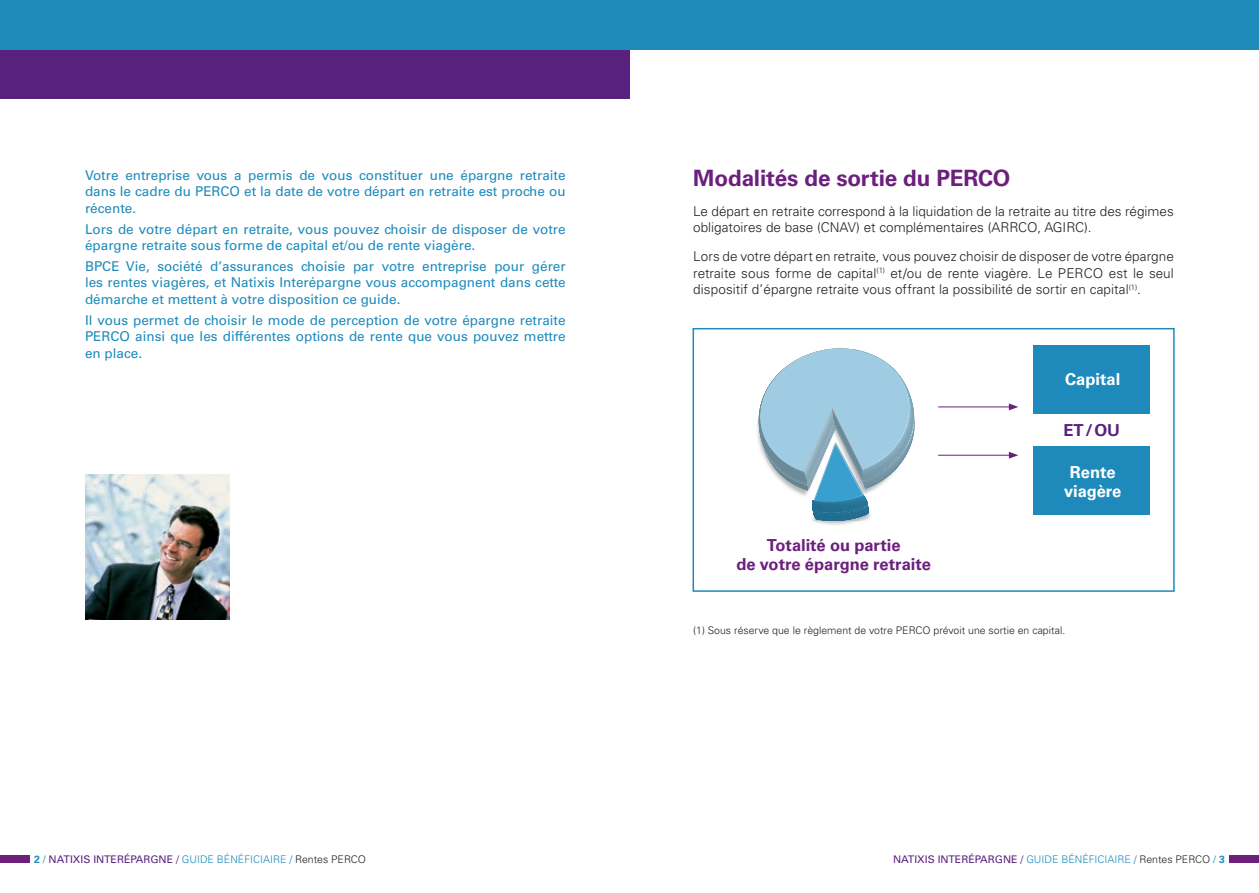
<style>
.page{position:relative;width:1259px;height:893px;background:#fff}
.page>*{position:absolute;margin:0;border:0;box-sizing:border-box;transform-origin:0 0}
.t1{font:700 22.5px "Univers LT Std";letter-spacing:-.005em;color:#6c1f7d}
.t2{font:700 16.5px "Univers LT Std";color:#6c1f7d}
.t3{font:700 16.5px/19.5px "Univers LT Std";color:#fff;text-align:center}
.t4{font:700 16.5px "Univers LT Std";color:#59217e}
.t5{font:13.5px/16.5px "Univers LT Std";color:#1d8abb;text-align:justify}
.t6{font:300 13.5px/16.5px "Univers LT Std";color:#231f20}
.t7{font:10.5px "Univers LT Std";color:#59217e}
.t8{font:300 10.5px "Univers LT Std";color:#231f20}
.s1{font-weight:700;color:#1d8abb}
.s2{color:#1d8abb}
.s3{font-weight:300}
.s4{font-weight:300;color:#1d8abb}
.s5{font-weight:300;color:#231f20}
</style>
<div class="page">
<img style="left:85px;top:475px;width:145px;height:144px">
<div style="left:692px;top:328px;width:482px;height:264px;background:#fff;border:2px solid #1d8abb"></div>
<svg style="left:757px;top:348px;width:158px;height:173px"></svg>
<div style="left:0;top:855px;width:30px;height:8px;background:#6c1f7d"></div>
<div style="left:1229px;top:855px;width:30px;height:8px;background:#6c1f7d"></div>
<div style="left:0;top:50px;width:629px;height:49px;background:#59217e"></div>
<div style="left:0;top:0;width:629px;height:50px;background:#1d8abb"></div>
<div style="left:629px;top:0;width:630px;height:50px;background:#1d8abb"></div>
<div style="left:1033px;top:345px;width:116px;height:68px;background:#1d8abb"></div>
<div style="left:1033px;top:447px;width:116px;height:68px;background:#1d8abb"></div>
<hr style="left:938px;top:407px;width:73px;height:1px;background:#6c1f7d">
<svg style="left:1009px;top:403px;width:9px;height:7px"></svg>
<hr style="left:938px;top:455px;width:73px;height:1px;background:#6c1f7d">
<svg style="left:1009px;top:452px;width:9px;height:7px"></svg>
<p class="t5" style="left:85px;top:167px;width:482px">Votre entreprise vous a permis de vous constituer une épargne retraite dans le cadre du PERCO et la date de votre départ en retraite est proche ou récente.</p>
<p class="t5" style="left:85px;top:221px;width:482px">Lors de votre départ en retraite, vous pouvez choisir de disposer de votre épargne retraite sous forme de capital et/ou de rente viagère.</p>
<p class="t5" style="left:85px;top:258px;width:482px">BPCE Vie, société d’assurances choisie par votre entreprise pour gérer les rentes viagères, et Natixis Interépargne vous accompagnent dans cette démarche et mettent à votre disposition ce guide.</p>
<p class="t5" style="left:85px;top:312px;width:482px">Il vous permet de choisir le mode de perception de votre épargne retraite PERCO ainsi que les différentes options de rente que vous pouvez mettre en place.</p>
<p class="t1" style="left:693px;top:165px;width:319px">Modalités de sortie du PERCO</p>
<p class="t6" style="left:693px;top:203px;width:482px">Le départ en retraite correspond à la liquidation de la retraite au titre des régimes obligatoires de base (CNAV) et complémentaires (ARRCO, AGIRC).</p>
<p class="t6" style="left:693px;top:248px;width:482px;text-align:justify">Lors de votre départ en retraite, vous pouvez choisir de disposer de votre épargne retraite sous forme de capital<sup>(1)</sup> et/ou de rente viagère. Le PERCO est le seul dispositif d’épargne retraite vous offrant la possibilité de sortir en capital<sup>(1)</sup>.</p>
<p class="t3" style="left:1065px;top:370px;width:57px">Capital</p>
<p class="t4" style="left:1063px;top:421px;width:58px">ET/OU</p>
<p class="t2" style="left:767px;top:535px;width:135px">Totalité ou partie</p>
<p class="t2" style="left:736px;top:555px;width:196px">de votre épargne retraite</p>
<p class="t3" style="left:1064px;top:462px;width:59px">Rente viagère</p>
<p class="t8" style="left:693px;top:624px;width:373px">(1) Sous réserve que le règlement de votre PERCO prévoit une sortie en capital.</p>
<p class="t7" style="left:34px;top:853px;width:333px"><span class="s1">2</span> <span class="s2">/</span> NATIXIS INTERÉPARGNE <span class="s3">/</span> <span class="s4">GUIDE BÉNÉFICIAIRE /</span> <span class="s5">Rentes PERCO</span></p>
<p class="t7" style="left:893px;top:853px;width:333px">NATIXIS INTERÉPARGNE <span class="s3">/</span> <span class="s4">GUIDE BÉNÉFICIAIRE /</span> <span class="s5">Rentes PERCO</span> <span class="s2">/</span> <span class="s1">3</span></p>
</div>
